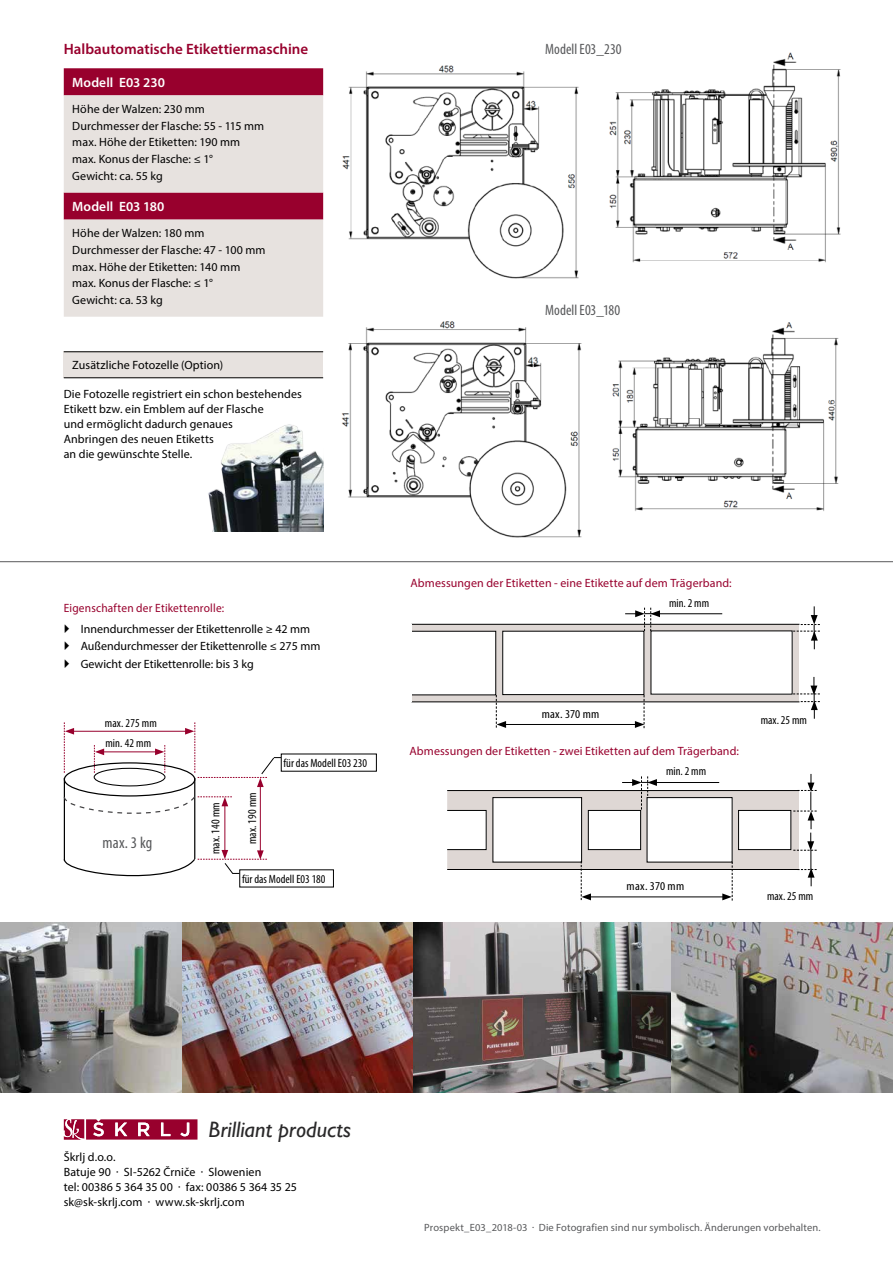
<style>
.page{position:relative;width:893px;height:1263px;background:#fff}
.page>*{position:absolute;margin:0;border:0;box-sizing:border-box;transform-origin:0 0}
.t1{font:italic 500 22.5px "Gill Sans MT Pro";color:#292829}
.t2{font:condensed 16.35px "Myriad Pro";color:#58595b}
.t3{font:600 15px "Myriad Pro";color:#98002d}
.t4{font:condensed 15px "Myriad Pro";letter-spacing:.005em;color:#58595b}
.t5{font:600 13.5px "Myriad Pro";letter-spacing:.005em;color:#fff}
.t6{font:12px/16.6px "Myriad Pro";letter-spacing:.005em;color:#000}
.t7{font:12px "Myriad Pro";letter-spacing:.01em;color:#98002d}
.t8{font:condensed 12px "Myriad Pro";color:#000}
.t9{font:12px "Myriad Pro";letter-spacing:.01em;color:#98002d;scale:.95 1}
.t10{font:condensed 12px "Myriad Pro";color:#000;scale:1.1 1}
.t11{font:10.5px "Myriad Pro";letter-spacing:.01em;color:#58595b}
</style>
<div class="page">
<img style="left:0;top:923px;width:183px;height:170px">
<img style="left:183px;top:923px;width:710px;height:170px">
<svg style="left:64px;top:1119px;width:133px;height:21px;background:#ae385b"></svg>
<hr style="left:0;top:561px;width:893px;height:1px;background:#58595b">
<svg style="left:412px;top:625px;width:387px;height:76px;background:#ccc6c3"></svg>
<hr style="left:411px;top:624px;width:388px;height:1px;background:#000">
<hr style="left:411px;top:701px;width:388px;height:1px;background:#000">
<div style="left:403px;top:631px;width:93px;height:64px;background:#fff"></div>
<div style="left:503px;top:631px;width:141px;height:64px;background:#fff"></div>
<div style="left:503px;top:631px;width:141px;height:64px;border:1px solid #000"></div>
<div style="left:651px;top:631px;width:141px;height:63px;background:#fff"></div>
<hr style="left:504px;top:724px;width:133px;height:1px;background:#000">
<svg style="left:635px;top:695px;width:10px;height:33px"></svg>
<svg style="left:496px;top:695px;width:10px;height:33px"></svg>
<hr style="left:658px;top:613px;width:64px;height:1px;background:#000">
<svg style="left:625px;top:608px;width:35px;height:23px"></svg>
<svg style="left:793px;top:606px;width:27px;height:43px"></svg>
<svg style="left:793px;top:677px;width:27px;height:42px"></svg>
<img style="left:208px;top:424px;width:115px;height:107px">
<img style="left:342px;top:65px;width:237px;height:214px">
<img style="left:609px;top:52px;width:232px;height:211px">
<img style="left:342px;top:321px;width:240px;height:217px">
<img style="left:612px;top:322px;width:227px;height:189px">
<div style="left:446px;top:791px;width:353px;height:78px;background:#ded7d4"></div>
<div style="left:647px;top:797px;width:85px;height:65px;background:#fff"></div>
<div style="left:588px;top:810px;width:53px;height:39px;background:#fff"></div>
<div style="left:588px;top:810px;width:53px;height:40px;border:1px solid #000"></div>
<div style="left:739px;top:810px;width:52px;height:39px;background:#fff"></div>
<div style="left:738px;top:810px;width:53px;height:40px;border:1px solid #000"></div>
<div style="left:493px;top:797px;width:89px;height:65px;background:#fff"></div>
<div style="left:493px;top:797px;width:89px;height:65px;border:1px solid #000"></div>
<hr style="left:446px;top:790px;width:353px;height:1px;background:#000">
<hr style="left:446px;top:869px;width:353px;height:1px;background:#000">
<div style="left:434px;top:810px;width:52px;height:39px;background:#fff"></div>
<div style="left:434px;top:810px;width:52px;height:40px;border:1px solid #000"></div>
<svg style="left:793px;top:774px;width:24px;height:112px"></svg>
<hr style="left:655px;top:782px;width:64px;height:1px;background:#000">
<svg style="left:622px;top:776px;width:35px;height:33px"></svg>
<hr style="left:589px;top:896px;width:136px;height:1px;background:#000">
<svg style="left:722px;top:862px;width:11px;height:38px"></svg>
<svg style="left:581px;top:861px;width:10px;height:39px"></svg>
<div style="left:426px;top:785px;width:21px;height:85px;background:#fff"></div>
<div style="left:64px;top:68px;width:259px;height:27px;background:#98002d"></div>
<svg style="left:64px;top:95px;width:259px;height:222px;background:#ddc6c9"></svg>
<div style="left:64px;top:352px;width:259px;height:26px;background:#e7e2df"></div>
<hr style="left:64px;top:351px;width:259px;height:1px;background:#000">
<hr style="left:64px;top:377px;width:259px;height:1px;background:#000">
<hr style="left:64px;top:778px;width:1px;height:83px;background:#000">
<div style="left:64px;top:762px;width:131px;height:34px;border:1px solid #000;border-radius:50%"></div>
<div style="left:94px;top:768px;width:71px;height:18px;border:1px solid #000;border-radius:50%"></div>
<hr style="left:194px;top:778px;width:1px;height:81px;background:#000">
<hr style="left:102px;top:752px;width:55px;height:1px;background:#98002d">
<svg style="left:94px;top:745px;width:10px;height:28px"></svg>
<svg style="left:155px;top:745px;width:11px;height:28px"></svg>
<hr style="left:72px;top:731px;width:115px;height:1px;background:#98002d">
<svg style="left:64px;top:722px;width:10px;height:51px"></svg>
<hr style="left:260px;top:785px;width:1px;height:68px;background:#98002d">
<hr style="left:225px;top:804px;width:1px;height:48px;background:#98002d">
<svg style="left:63px;top:795px;width:169px;height:29px"></svg>
<svg style="left:63px;top:850px;width:204px;height:36px"></svg>
<svg style="left:185px;top:722px;width:96px;height:65px"></svg>
<p class="t3" style="left:64px;top:39px;width:246px">Halbautomatische Etikettiermaschine</p>
<p class="t5" style="left:72px;top:74px;width:94px">Modell E03 230</p>
<p class="t6" style="left:72px;top:100px;width:193px">Höhe der Walzen: 230 mm<br>Durchmesser der Flasche: 55 - 115 mm max. Höhe der Etiketten: 190 mm max. Konus der Flasche: ≤ 1°<br>Gewicht: ca. 55 kg</p>
<p class="t5" style="left:72px;top:198px;width:94px">Modell E03 180</p>
<p class="t6" style="left:72px;top:225px;width:195px">Höhe der Walzen: 180 mm<br>Durchmesser der Flasche: 47 - 100 mm max. Höhe der Etiketten: 140 mm max. Konus der Flasche: ≤ 1°<br>Gewicht: ca. 53 kg</p>
<p class="t6" style="left:72px;top:357px;width:153px">Zusätzliche Fotozelle (Option)</p>
<p class="t6" style="left:64px;top:387px;width:240px;line-height:15px">Die Fotozelle registriert ein schon bestehendes Etikett bzw. ein Emblem auf der Flasche<br>und ermöglicht dadurch genaues<br>Anbringen des neuen Etiketts<br>an die gewünschte Stelle.</p>
<p class="t4" style="left:545px;top:40px;width:78px">Modell E03_230</p>
<p class="t4" style="left:545px;top:301px;width:77px">Modell E03_180</p>
<p class="t9" style="left:64px;top:600px;width:170px">Eigenschaften der Etikettenrolle:</p>
<p class="t6" style="left:81px;top:620px;width:241px;line-height:17.1px">Innendurchmesser der Etikettenrolle ≥ 42 mm<br>Außendurchmesser der Etikettenrolle ≤ 275 mm<br>Gewicht der Etikettenrolle: bis 3 kg</p>
<p class="t8" style="left:105px;top:715px;width:53px">max. 275 mm</p>
<p class="t8" style="left:105px;top:735px;width:47px">min. 42 mm</p>
<h2 class="t2" style="left:103px;top:832px;width:51px">max. 3 kg</h2>
<p class="t8" style="left:208px;top:854px;width:53px;rotate:-90deg">max. 140 mm</p>
<p class="t8" style="left:245px;top:844px;width:53px;rotate:-90deg">max. 190 mm</p>
<p class="t8" style="left:284px;top:756px;width:85px">für das Modell E03 230</p>
<p class="t8" style="left:242px;top:872px;width:85px">für das Modell E03 180</p>
<p class="t7" style="left:411px;top:576px;width:323px">Abmessungen der Etiketten - eine Etikette auf dem Trägerband:</p>
<p class="t8" style="left:669px;top:595px;width:42px">min. 2 mm</p>
<p class="t10" style="left:542px;top:707px;width:54px">max. 370 mm</p>
<p class="t7" style="left:409px;top:744px;width:331px">Abmessungen der Etiketten - zwei Etiketten auf dem Trägerband:</p>
<p class="t8" style="left:666px;top:764px;width:42px">min. 2 mm</p>
<p class="t8" style="left:761px;top:712px;width:48px">max. 25 mm</p>
<p class="t10" style="left:627px;top:879px;width:54px">max. 370 mm</p>
<p class="t8" style="left:767px;top:889px;width:48px">max. 25 mm</p>
<h1 class="t1" style="left:208px;top:1116px;width:144px">Brilliant products</h1>
<p class="t6" style="left:64px;top:1150px;width:235px;line-height:15px">Škrlj d.o.o.<br>Batuje 90 · SI-5262 Črniče · Slowenien<br>tel: 00386 5 364 35 00 · fax: 00386 5 364 35 25 sk@sk-skrlj.com · www.sk-skrlj.com</p>
<p class="t11" style="left:424px;top:1221px;width:398px">Prospekt_E03_2018-03 · Die Fotografien sind nur symbolisch. Änderungen vorbehalten.</p>
</div>
